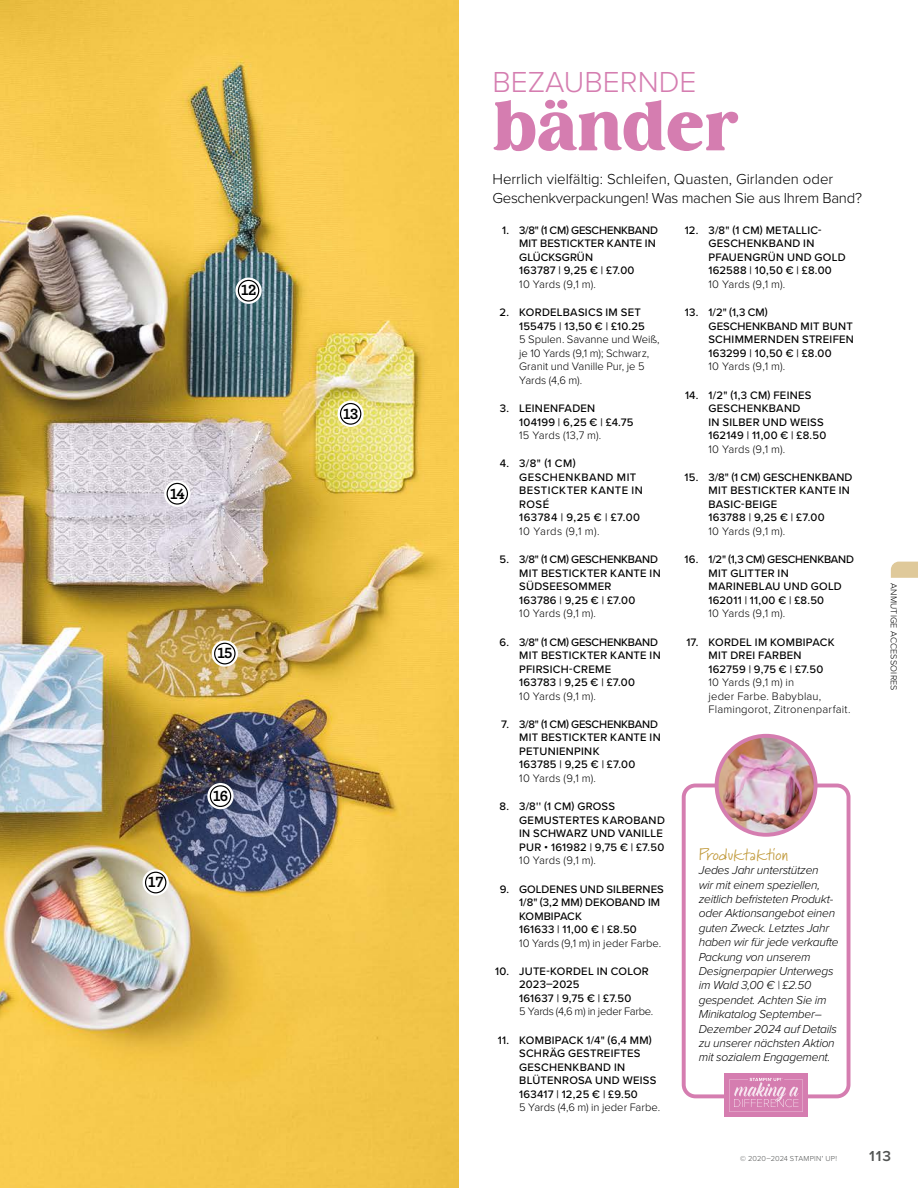
<style>
.page{position:relative;width:918px;height:1188px;background:#fff}
.page>*{position:absolute;margin:0;border:0;box-sizing:border-box;transform-origin:0 0}
.t1{font:75px "HV Cocktail";color:#d57db0}
.t2{font:300 30px "Proxima Nova";color:#d57db0}
.t3{font:16.5px "Marydale";letter-spacing:.015em;color:#c19a3c}
.t4{font:700 15.45px "Archer";letter-spacing:-.065em;color:#000}
.t5{font:300 15px/19.5px "Proxima Nova";color:#000}
.t6{font:600 15px "Proxima Nova";color:#525453}
.t7{font:italic 300 12px/14.4px "Proxima Nova";letter-spacing:-.02em;color:#000}
.t8{font:500 11.25px/13.5px "Proxima Nova";letter-spacing:.02em;color:#000}
.t9{font:300 11.25px/13.5px "Proxima Nova";letter-spacing:.005em;color:#000}
.t10{font:500 11.25px/13.5px "Proxima Nova";color:#000}
.t11{font:500 11.25px/13.5px "Proxima Nova";letter-spacing:.045em;color:#000}
.t12{font:300 11.25px "Proxima Nova";letter-spacing:-.025em;color:#000}
.t13{font:300 9px "Proxima Nova";letter-spacing:.02em;color:#000}
.t14{font:300 7.5px "Proxima Nova";letter-spacing:.01em;color:#525453}
.s1{font-weight:400}
</style>
<div class="page">
<img style="left:0;top:0;width:459px;height:1188px">
<svg style="left:235px;top:278px;width:27px;height:26px"></svg>
<div style="left:238px;top:280px;width:21px;height:22px;border:1px solid #000;border-radius:50%"></div>
<svg style="left:337px;top:401px;width:27px;height:26px"></svg>
<div style="left:340px;top:403px;width:21px;height:22px;border:1px solid #000;border-radius:50%"></div>
<svg style="left:164px;top:481px;width:26px;height:26px"></svg>
<div style="left:167px;top:483px;width:21px;height:22px;border:1px solid #000;border-radius:50%"></div>
<svg style="left:212px;top:640px;width:26px;height:27px"></svg>
<div style="left:214px;top:643px;width:22px;height:21px;border:1px solid #000;border-radius:50%"></div>
<svg style="left:207px;top:783px;width:27px;height:26px"></svg>
<div style="left:210px;top:785px;width:21px;height:22px;border:1px solid #000;border-radius:50%"></div>
<svg style="left:143px;top:869px;width:26px;height:27px"></svg>
<div style="left:145px;top:872px;width:21px;height:21px;border:1px solid #000;border-radius:50%"></div>
<div style="left:682px;top:784px;width:168px;height:314px;border:4px solid #d57db0;border-radius:12px"></div>
<img style="left:717px;top:736px;width:99px;height:99px;border-radius:49px">
<div style="left:715px;top:734px;width:103px;height:103px;border:4px solid #d57db0;border-radius:50%"></div>
<div style="left:725px;top:1073px;width:83px;height:44px;background:#d57db0"></div>
<svg style="left:729px;top:1078px;width:74px;height:34px"></svg>
<svg style="left:891px;top:562px;width:27px;height:16px"></svg>
<h3 class="t4" style="left:241px;top:278px;width:17px">12</h3>
<h3 class="t4" style="left:170px;top:481px;width:16px">14</h3>
<h3 class="t4" style="left:217px;top:641px;width:17px">15</h3>
<h3 class="t4" style="left:148px;top:870px;width:17px">17</h3>
<h3 class="t4" style="left:213px;top:784px;width:17px">16</h3>
<h3 class="t4" style="left:343px;top:401px;width:17px">13</h3>
<h2 class="t2" style="left:492px;top:59px;width:205px">BEZAUBERNDE</h2>
<h1 class="t1" style="left:492px;top:75px;width:247px">bänder</h1>
<h3 class="t5" style="left:492px;top:168px;width:371px">Herrlich vielfältig: Schleifen, Quasten, Girlanden oder<br>Geschenkverpackungen! Was machen Sie aus Ihrem Band?</h3>
<p class="t10" style="left:519px;top:223px;width:140px;text-indent:-17px">1. 3/8" (1 CM) GESCHENKBAND<br>MIT BESTICKTER KANTE IN<br>GLÜCKSGRÜN<br>163787 | 9,25 € | £7.00</p>
<p class="t9" style="left:519px;top:277px;width:78px">10 Yards (9,1 m).</p>
<p class="t8" style="left:519px;top:305px;width:127px;text-indent:-20px">2. KORDELBASICS IM SET<br>155475 | 13,50 € | £10.25</p>
<p class="t9" style="left:519px;top:332px;width:142px">5 Spulen. Savanne und Weiß, je 10 Yards (9,1 m); Schwarz,<br>Granit und Vanille Pur, je 5<br>Yards (4,6 m).</p>
<p class="t8" style="left:519px;top:401px;width:116px;text-indent:-19px">3. LEINENFADEN<br>104199 | 6,25 € | £4.75</p>
<p class="t9" style="left:519px;top:428px;width:84px">15 Yards (13,7 m).</p>
<p class="t11" style="left:519px;top:457px;width:125px;text-indent:-19px">4. 3/8" (1 CM)<br>GESCHENKBAND MIT<br>BESTICKTER KANTE IN<br>ROSÉ<br>163784 | 9,25 € | £7.00</p>
<p class="t9" style="left:519px;top:524px;width:82px">10 Yards (9,1 m).</p>
<p class="t8" style="left:519px;top:552px;width:143px;text-indent:-20px">5. 3/8" (1 CM) GESCHENKBAND<br>MIT BESTICKTER KANTE IN<br>SÜDSEESOMMER<br>163786 | 9,25 € | £7.00</p>
<p class="t9" style="left:519px;top:606px;width:78px">10 Yards (9,1 m).</p>
<p class="t8" style="left:519px;top:635px;width:143px;text-indent:-20px">6. 3/8" (1 CM) GESCHENKBAND<br>MIT BESTICKTER KANTE IN<br>PFIRSICH-CREME<br>163783 | 9,25 € | £7.00</p>
<p class="t9" style="left:519px;top:688px;width:78px">10 Yards (9,1 m).</p>
<p class="t8" style="left:519px;top:717px;width:143px;text-indent:-18px">7. 3/8" (1 CM) GESCHENKBAND<br>MIT BESTICKTER KANTE IN<br>PETUNIENPINK<br>163785 | 9,25 € | £7.00</p>
<p class="t9" style="left:519px;top:771px;width:78px">10 Yards (9,1 m).</p>
<p class="t8" style="left:519px;top:799px;width:147px;text-indent:-20px">8. 3/8'' (1 CM) GROSS<br>GEMUSTERTES KAROBAND<br>IN SCHWARZ UND VANILLE<br>PUR • 161982 | 9,75 € | £7.50</p>
<p class="t9" style="left:519px;top:853px;width:78px">10 Yards (9,1 m).</p>
<p class="t8" style="left:519px;top:882px;width:146px;text-indent:-19px">9. GOLDENES UND SILBERNES<br>1/8" (3,2 MM) DEKOBAND IM<br>KOMBIPACK<br>161633 | 11,00 € | £8.50</p>
<p class="t9" style="left:519px;top:935px;width:144px">10 Yards (9,1 m) in jeder Farbe.</p>
<p class="t8" style="left:519px;top:964px;width:131px;text-indent:-24px">10. JUTE-KORDEL IN COLOR<br>2023–2025<br>161637 | 9,75 € | £7.50</p>
<p class="t12" style="left:519px;top:1003px;width:136px">5 Yards (4,6 m) in jeder Farbe.</p>
<p class="t8" style="left:519px;top:1033px;width:139px;text-indent:-21px">11. KOMBIPACK 1/4" (6,4 MM)<br>SCHRÄG GESTREIFTES<br>GESCHENKBAND IN<br>BLÜTENROSA UND WEISS<br>163417 | 12,25 € | £9.50</p>
<p class="t9" style="left:519px;top:1100px;width:142px">5 Yards (4,6 m) in jeder Farbe.</p>
<p class="t8" style="left:708px;top:223px;width:139px;text-indent:-24px">12. 3/8" (1 CM) METALLIC-<br>GESCHENKBAND IN<br>PFAUENGRÜN UND GOLD<br>162588 | 10,50 € | £8.00</p>
<p class="t9" style="left:708px;top:277px;width:78px">10 Yards (9,1 m).</p>
<p class="t8" style="left:708px;top:305px;width:147px;text-indent:-24px">13. 1/2" (1,3 CM)<br>GESCHENKBAND MIT BUNT<br>SCHIMMERNDEN STREIFEN<br>163299 | 10,50 € | £8.00</p>
<p class="t9" style="left:708px;top:359px;width:78px">10 Yards (9,1 m).</p>
<p class="t8" style="left:708px;top:388px;width:119px;text-indent:-23px">14. 1/2" (1,3 CM) FEINES<br>GESCHENKBAND<br>IN SILBER UND WEISS<br>162149 | 11,00 € | £8.50</p>
<p class="t9" style="left:708px;top:442px;width:78px">10 Yards (9,1 m).</p>
<p class="t8" style="left:708px;top:470px;width:145px;text-indent:-24px">15. 3/8" (1 CM) GESCHENKBAND<br>MIT BESTICKTER KANTE IN<br>BASIC-BEIGE<br>163788 | 9,25 € | £7.00</p>
<p class="t9" style="left:708px;top:524px;width:78px">10 Yards (9,1 m).</p>
<p class="t8" style="left:708px;top:552px;width:147px;text-indent:-24px">16. 1/2" (1,3 CM) GESCHENKBAND<br>MIT GLITTER IN<br>MARINEBLAU UND GOLD<br>162011 | 11,00 € | £8.50</p>
<p class="t9" style="left:708px;top:606px;width:78px">10 Yards (9,1 m).</p>
<p class="t8" style="left:708px;top:635px;width:128px;text-indent:-22px">17. KORDEL IM KOMBIPACK<br>MIT DREI FARBEN<br>162759 | 9,75 € | £7.50</p>
<p class="t9" style="left:708px;top:675px;width:144px">10 Yards (9,1 m) in<br>jeder Farbe. Babyblau,<br>Flamingorot, Zitronenparfait.</p>
<h3 class="t3" style="left:699px;top:845px;width:91px">Produktaktion</h3>
<p class="t7" style="left:699px;top:862px;width:141px">Jedes Jahr unterstützen<br>wir mit einem speziellen, zeitlich befristeten Produkt&shy;oder Aktionsangebot einen guten Zweck. Letztes Jahr haben wir für jede verkaufte<br>Packung von unserem<br>Designerpapier Unterwegs im Wald 3,00 € | £2.50 gespendet. Achten Sie im<br>Minikatalog September–<br>Dezember 2024 auf Details zu unserer nächsten Aktion mit sozialem Engagement.</p>
<p class="t13" style="left:900px;top:583px;width:109px;rotate:90deg">ANMUTIGE ACCESSOIRES</p>
<p class="t14" style="left:740px;top:1153px;width:98px">© 2020–2024 STAMPIN<span class="s1">’</span> UP!</p>
<h3 class="t6" style="left:869px;top:1145px;width:23px">113</h3>
</div>
